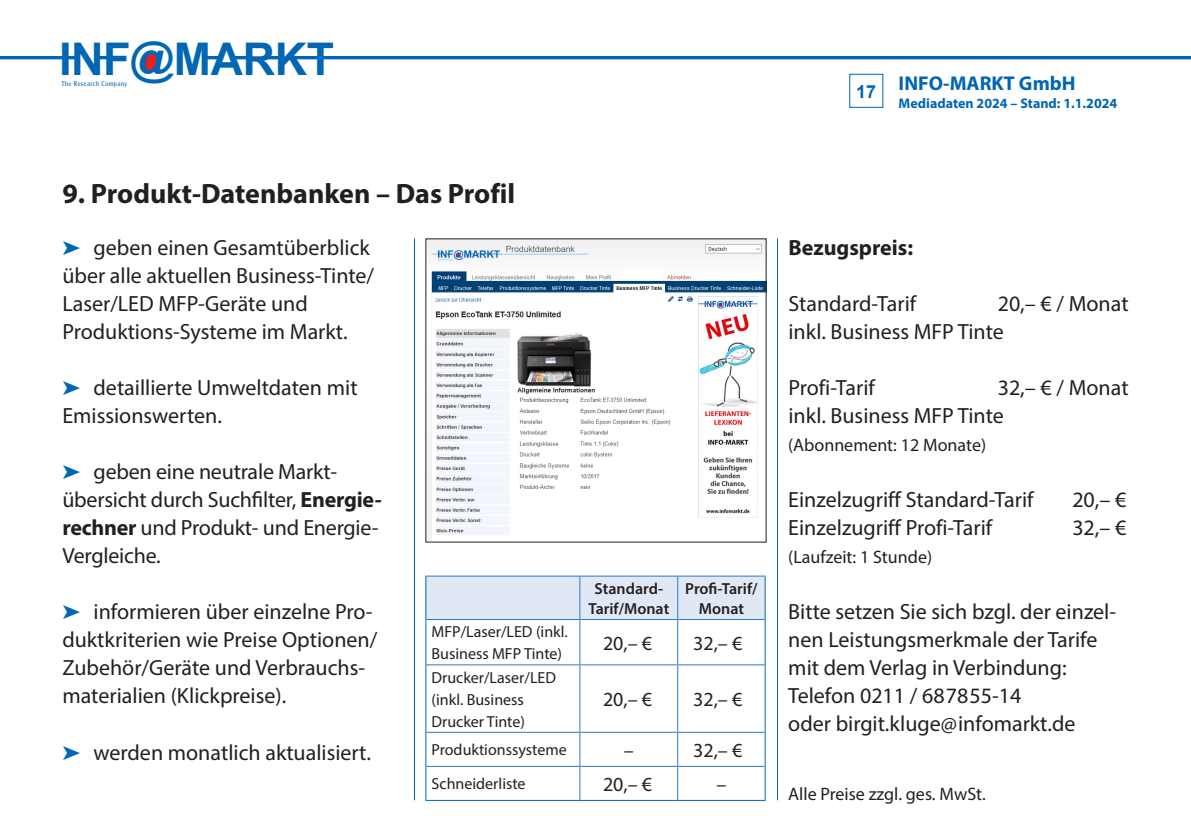
<style>
.page{position:relative;width:1191px;height:840px;background:#fff}
.page>*{position:absolute;margin:0;border:0;box-sizing:border-box;transform-origin:0 0}
.t1{font:700 45.2px "Arial";letter-spacing:-.005em;color:#0166b3}
.t2{font:700 28px "Myriad Pro";color:#231f20}
.t3{font:22px/28px "Myriad Pro";color:#231f20}
.t4{font:700 22px "Myriad Pro";color:#231f20}
.t5{font:20px "Myriad Pro";color:#231f20}
.t6{font:700 20px "Myriad Pro";color:#0166b3}
.t7{font:18px "Myriad Pro";color:#231f20}
.t8{font:16px/22px "Myriad Pro";color:#231f20}
.t9{font:600 16px/20px "Myriad Pro";color:#231f20;text-align:center}
.t10{font:700 14px "Myriad Pro";color:#0166b3}
.t11{font:6.8px "Cleargothic";letter-spacing:.06em;color:#0166b3;scale:.9 1}
.s1{font-size:45px}
.s2{color:#0166b3}
.s3{font-weight:700}
</style>
<div class="page">
<div style="left:849px;top:74px;width:34px;height:34px;border:1px solid #0166b3"></div>
<hr style="left:414px;top:238px;width:1px;height:561px;background:#0166b3">
<hr style="left:777px;top:238px;width:1px;height:561px;background:#0166b3">
<hr style="left:0;top:56px;width:77px;height:3px;background:#0166b3">
<hr style="left:205px;top:56px;width:15px;height:3px;background:#0166b3">
<hr style="left:96px;top:56px;width:16px;height:3px;background:#0166b3">
<hr style="left:232px;top:56px;width:18px;height:3px;background:#0166b3">
<hr style="left:264px;top:56px;width:18px;height:3px;background:#0166b3">
<hr style="left:293px;top:56px;width:898px;height:3px;background:#0166b3">
<svg style="left:141px;top:52px;width:18px;height:21px"></svg>
<img style="left:427px;top:240px;width:337px;height:300px">
<div style="left:426px;top:576px;width:338px;height:42px;background:#e1e8f5"></div>
<svg style="left:426px;top:619px;width:338px;height:180px"></svg>
<hr style="left:425px;top:575px;width:155px;height:1px;background:#2b79be">
<hr style="left:580px;top:575px;width:97px;height:1px;background:#2b79be">
<hr style="left:579px;top:576px;width:1px;height:42px;background:#2b79be">
<hr style="left:677px;top:575px;width:88px;height:1px;background:#2b79be">
<hr style="left:677px;top:576px;width:1px;height:42px;background:#2b79be">
<hr style="left:426px;top:618px;width:154px;height:1px;background:#2b79be">
<hr style="left:580px;top:618px;width:97px;height:1px;background:#2b79be">
<hr style="left:579px;top:619px;width:1px;height:45px;background:#2b79be">
<hr style="left:677px;top:618px;width:87px;height:1px;background:#2b79be">
<hr style="left:677px;top:619px;width:1px;height:45px;background:#2b79be">
<hr style="left:426px;top:664px;width:154px;height:1px;background:#2b79be">
<hr style="left:580px;top:664px;width:97px;height:1px;background:#2b79be">
<hr style="left:579px;top:665px;width:1px;height:66px;background:#2b79be">
<hr style="left:677px;top:664px;width:87px;height:1px;background:#2b79be">
<hr style="left:677px;top:665px;width:1px;height:66px;background:#2b79be">
<hr style="left:426px;top:731px;width:154px;height:1px;background:#2b79be">
<hr style="left:580px;top:731px;width:97px;height:1px;background:#2b79be">
<hr style="left:579px;top:732px;width:1px;height:33px;background:#2b79be">
<hr style="left:677px;top:731px;width:87px;height:1px;background:#2b79be">
<hr style="left:677px;top:732px;width:1px;height:33px;background:#2b79be">
<hr style="left:426px;top:765px;width:154px;height:1px;background:#2b79be">
<hr style="left:580px;top:765px;width:97px;height:1px;background:#2b79be">
<hr style="left:579px;top:766px;width:1px;height:33px;background:#2b79be">
<hr style="left:677px;top:765px;width:87px;height:1px;background:#2b79be">
<hr style="left:677px;top:766px;width:1px;height:33px;background:#2b79be">
<hr style="left:425px;top:576px;width:1px;height:43px;background:#0166b3">
<hr style="left:764px;top:576px;width:1px;height:43px;background:#0166b3">
<hr style="left:425px;top:619px;width:1px;height:45px;background:#0166b3">
<hr style="left:764px;top:619px;width:1px;height:45px;background:#0166b3">
<hr style="left:425px;top:664px;width:1px;height:67px;background:#0166b3">
<hr style="left:764px;top:664px;width:1px;height:67px;background:#0166b3">
<hr style="left:425px;top:731px;width:1px;height:34px;background:#0166b3">
<hr style="left:764px;top:731px;width:1px;height:34px;background:#0166b3">
<hr style="left:425px;top:765px;width:1px;height:34px;background:#0166b3">
<hr style="left:764px;top:765px;width:1px;height:34px;background:#0166b3">
<hr style="left:425px;top:799px;width:155px;height:1px;background:#0166b3">
<hr style="left:580px;top:799px;width:97px;height:1px;background:#0166b3">
<hr style="left:677px;top:799px;width:88px;height:1px;background:#0166b3">
<h1 class="t1" style="left:59px;top:27px;width:277px">INF<span class="s1">@</span>MARKT</h1>
<p class="t11" style="left:62px;top:79px;width:74px">The Research Company</p>
<p class="t2" style="left:62px;top:175px;width:454px">9. Produkt-Datenbanken – Das Profil</p>
<p class="t3" style="left:62px;top:233px;width:313px"><span class="s2">➤</span> geben einen Gesamtüberblick über alle aktuellen Business-Tinte/<br>Laser/LED MFP-Geräte und<br>Produktions-Systeme im Markt.</p>
<p class="t3" style="left:62px;top:373px;width:297px"><span class="s2">➤</span> detaillierte Umweltdaten mit<br>Emissionswerten.</p>
<p class="t3" style="left:62px;top:457px;width:321px"><span class="s2">➤</span> geben eine neutrale Markt&shy;übersicht durch Suchfilter, <span class="s3">Energie&shy;rechner</span> und Produkt- und Energie-<br>Vergleiche.</p>
<p class="t3" style="left:62px;top:597px;width:316px"><span class="s2">➤</span> informieren über einzelne Pro&shy;duktkriterien wie Preise Optionen/ Zubehör/Geräte und Verbrauchs&shy;materialien (Klickpreise).</p>
<p class="t3" style="left:62px;top:738px;width:310px"><span class="s2">➤</span> werden monatlich aktualisiert.</p>
<p class="t9" style="left:588px;top:577px;width:82px">Standard-<br>Tarif/Monat</p>
<p class="t9" style="left:685px;top:577px;width:74px">Profi-Tarif/<br>Monat</p>
<p class="t8" style="left:431px;top:620px;width:138px">MFP/Laser/LED (inkl.<br>Business MFP Tinte)</p>
<p class="t5" style="left:603px;top:630px;width:51px">20,– €</p>
<p class="t5" style="left:693px;top:630px;width:51px">32,– €</p>
<p class="t8" style="left:431px;top:665px;width:126px">Drucker/Laser/LED (inkl. Business<br>Drucker Tinte)</p>
<p class="t5" style="left:603px;top:686px;width:51px">20,– €</p>
<p class="t5" style="left:693px;top:686px;width:51px">32,– €</p>
<p class="t8" style="left:431px;top:738px;width:137px">Produktionssysteme</p>
<p class="t5" style="left:624px;top:737px;width:11px">–</p>
<p class="t5" style="left:693px;top:737px;width:51px">32,– €</p>
<p class="t8" style="left:431px;top:772px;width:96px">Schneiderliste</p>
<p class="t5" style="left:603px;top:771px;width:51px">20,– €</p>
<p class="t5" style="left:716px;top:771px;width:11px">–</p>
<p class="t6" style="left:856px;top:70px;width:221px"><sub>17</sub> INFO-MARKT GmbH</p>
<p class="t10" style="left:898px;top:94px;width:220px">Mediadaten 2024 – Stand: 1.1.2024</p>
<p class="t4" style="left:788px;top:233px;width:126px">Bezugspreis:</p>
<p class="t3" style="left:788px;top:289px;width:129px">Standard-Tarif</p>
<p class="t3" style="left:788px;top:289px;width:342px;text-indent:209px">20,– € / Monat inkl. Business MFP Tinte</p>
<p class="t3" style="left:788px;top:373px;width:88px">Profi-Tarif</p>
<p class="t3" style="left:788px;top:373px;width:342px;text-indent:209px">32,– € / Monat inkl. Business MFP Tinte</p>
<p class="t7" style="left:788px;top:433px;width:199px">(Abonnement: 12 Monate)</p>
<p class="t3" style="left:788px;top:485px;width:247px">Einzelzugriff Standard-Tarif</p>
<p class="t3" style="left:1072px;top:485px;width:56px">20,– €</p>
<p class="t3" style="left:788px;top:513px;width:205px">Einzelzugriff Profi-Tarif</p>
<p class="t3" style="left:1072px;top:513px;width:56px">32,– €</p>
<p class="t7" style="left:788px;top:545px;width:145px">(Laufzeit: 1 Stunde)</p>
<p class="t3" style="left:788px;top:597px;width:329px">Bitte setzen Sie sich bzgl. der einzel&shy;nen Leistungsmerkmale der Tarife mit dem Verlag in Verbindung:<br>Telefon 0211 / 687855-14<br>oder birgit.kluge@infomarkt.de</p>
<p class="t7" style="left:788px;top:781px;width:199px">Alle Preise zzgl. ges. MwSt.</p>
</div>
